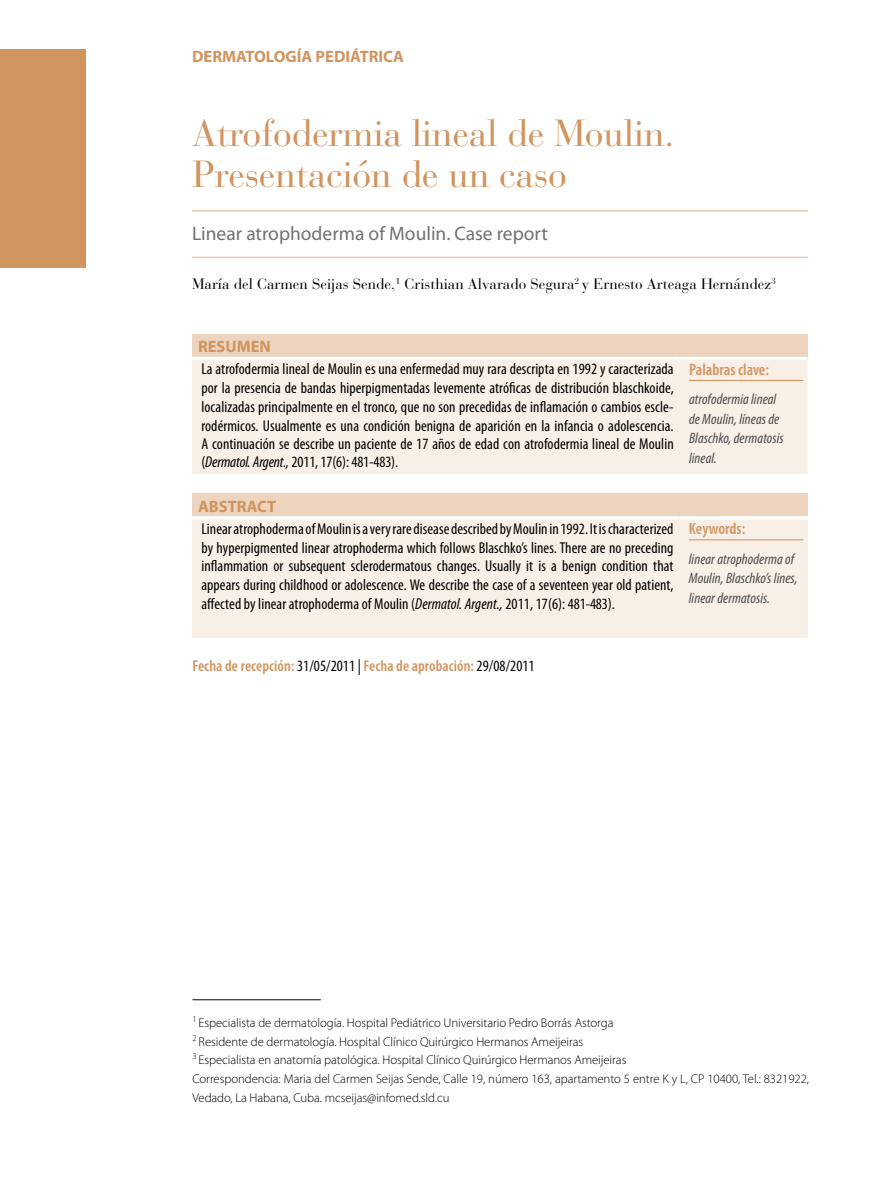
<style>
.page{position:relative;width:893px;height:1191px;background:#fff}
.page>*{position:absolute;margin:0;border:0;box-sizing:border-box;transform-origin:0 0}
.t1{font:37.5px/40.5px "Bauer Bodoni";letter-spacing:-.01em;color:#d1945f}
.t2{font:19.5px "Myriad Pro";color:#707172}
.t3{font:700 16.5px "Myriad Pro";color:#d1945f}
.t4{font:600 condensed 16.5px "Myriad Pro";color:#d1945f}
.t5{font:condensed 15.75px/18.8px "Myriad Pro";letter-spacing:.005em;color:#000;text-align:justify}
.t6{font:600 condensed 15.75px "Myriad Pro";letter-spacing:.005em;color:#d1945f}
.t7{font:italic condensed 15px/19.5px "Myriad Pro";letter-spacing:.005em;color:#4b4b4d}
.t8{font:15px "Bauer Bodoni";color:#000}
.t9{font:300 12.75px/18.8px "Myriad Pro";letter-spacing:-.005em;color:#000}
.s1{font-style:italic}
.s2{font-weight:400;color:#000}
</style>
<div class="page">
<div style="left:0;top:50px;width:85px;height:218px;background:#d1945f"></div>
<hr style="left:192px;top:210px;width:616px;height:2px;background:#e8c9af">
<hr style="left:192px;top:257px;width:616px;height:1px;background:#e8c9af">
<hr style="left:192px;top:999px;width:129px;height:1px;background:#000">
<div style="left:192px;top:334px;width:616px;height:24px;background:#ecd4bf"></div>
<div style="left:192px;top:360px;width:616px;height:114px;background:#f8efe7"></div>
<hr style="left:192px;top:357px;width:488px;height:3px;background:#fff">
<hr style="left:680px;top:357px;width:128px;height:3px;background:#fff">
<hr style="left:689px;top:380px;width:114px;height:1px;background:#d1945f">
<div style="left:192px;top:493px;width:616px;height:25px;background:#ecd4bf"></div>
<div style="left:192px;top:519px;width:616px;height:119px;background:#f8efe7"></div>
<hr style="left:192px;top:516px;width:487px;height:3px;background:#fff">
<hr style="left:679px;top:516px;width:129px;height:3px;background:#fff">
<hr style="left:689px;top:539px;width:114px;height:1px;background:#d1945f">
<p class="t3" style="left:192px;top:46px;width:213px">DERMATOLOGÍA PEDIÁTRICA</p>
<h1 class="t1" style="left:192px;top:114px;width:484px">Atrofodermia lineal de Moulin.<br>Presentación de un caso</h1>
<p class="t2" style="left:192px;top:221px;width:357px">Linear atrophoderma of Moulin. Case report</p>
<p class="t8" style="left:192px;top:274px;width:585px">María del Carmen Seijas Sende,<sup>1</sup> Cristhian Alvarado Segura<sup>2</sup> y Ernesto Arteaga Hernández<sup>3</sup></p>
<p class="t3" style="left:198px;top:336px;width:74px">RESUMEN</p>
<p class="t5" style="left:201px;top:359px;width:474px">La atrofodermia lineal de Moulin es una enfermedad muy rara descripta en 1992 y caracterizada por la presencia de bandas hiperpigmentadas levemente atróficas de distribución blaschkoide, localizadas principalmente en el tronco, que no son precedidas de inflamación o cambios escle&shy;rodérmicos. Usualmente es una condición benigna de aparición en la infancia o adolescencia.<br>A continuación se describe un paciente de 17 años de edad con atrofodermia lineal de Moulin</p>
<p class="t5" style="left:201px;top:452px;width:198px">(<span class="s1">Dermatol. Argent.,</span> 2011, 17(6): 481-483).</p>
<p class="t4" style="left:689px;top:359px;width:81px">Palabras clave:</p>
<p class="t7" style="left:689px;top:389px;width:96px">atrofodermia lineal de Moulin, líneas de<br>Blaschko, dermatosis lineal.</p>
<p class="t3" style="left:198px;top:495px;width:80px">ABSTRACT</p>
<p class="t5" style="left:201px;top:519px;width:474px">Linear atrophoderma of Moulin is a very rare disease described by Moulin in 1992. It is characterized by hyperpigmented linear atrophoderma which follows Blaschko’s lines. There are no preceding inflammation or subsequent sclerodermatous changes. Usually it is a benign condition that appears during childhood or adolescence. We describe the case of a seventeen year old patient, affected by linear atrophoderma of Moulin (<span class="s1">Dermatol. Argent.,</span> 2011, 17(6): 481-483).</p>
<p class="t4" style="left:689px;top:519px;width:58px">Keywords:</p>
<p class="t7" style="left:689px;top:549px;width:110px">linear atrophoderma of<br>Moulin, Blaschko’s lines, linear dermatosis.</p>
<p class="t6" style="left:192px;top:656px;width:344px">Fecha de recepción: <span class="s2">31/05/2011 |</span> Fecha de aprobación: <span class="s2">29/08/2011</span></p>
<p class="t9" style="left:192px;top:1013px;width:618px"><sup>1</sup> Especialista de dermatología. Hospital Pediátrico Universitario Pedro Borrás Astorga<br><sup>2</sup> Residente de dermatología. Hospital Clínico Quirúrgico Hermanos Ameijeiras<br><sup>3</sup> Especialista en anatomía patológica. Hospital Clínico Quirúrgico Hermanos Ameijeiras<br>Correspondencia: Maria del Carmen Seijas Sende, Calle 19, número 163, apartamento 5 entre K y L, CP 10400, Tel.: 8321922, Vedado, La Habana, Cuba. mcseijas@infomed.sld.cu</p>
</div>
